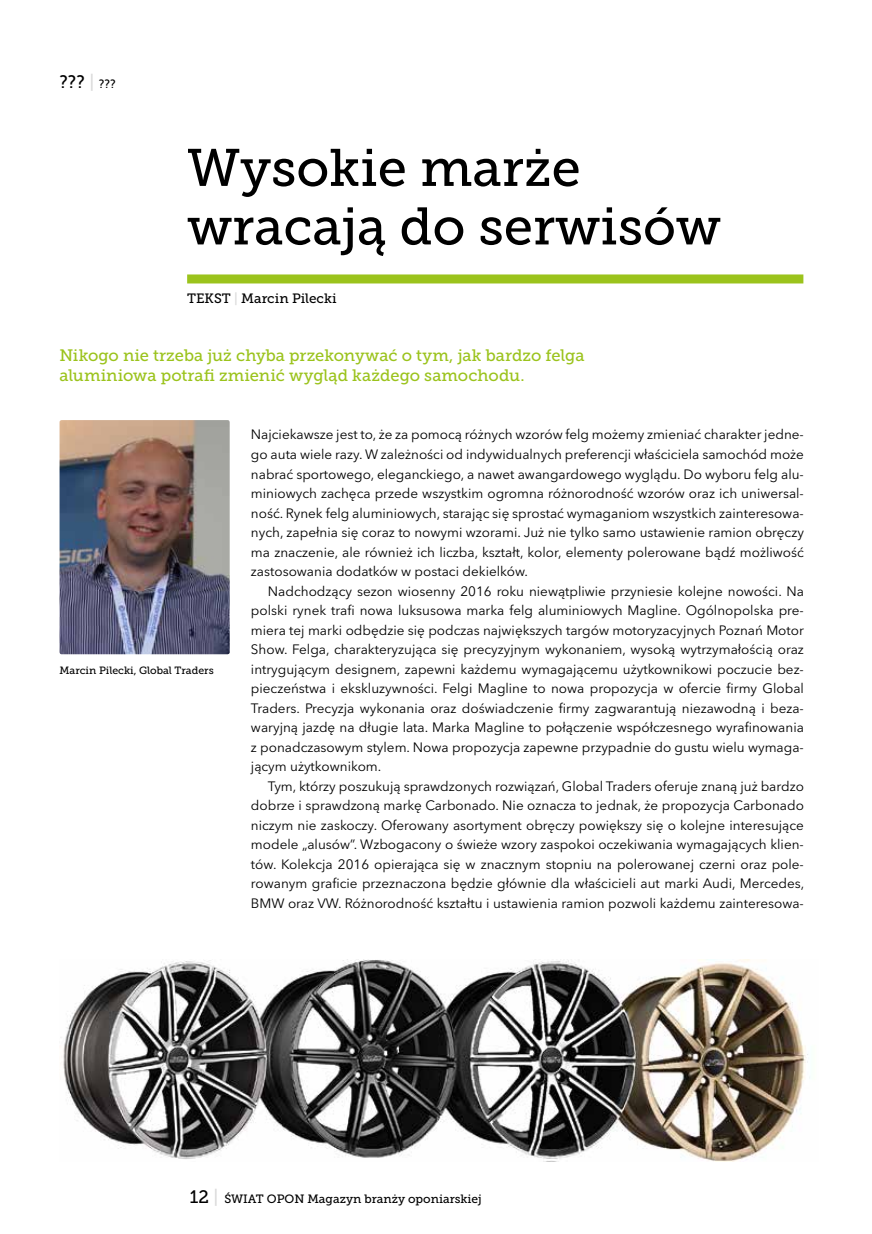
<style>
.page{position:relative;width:872px;height:1234px;background:#fff}
.page>*{position:absolute;margin:0;border:0;box-sizing:border-box;transform-origin:0 0}
.t1{font:52.5px/58.5px "Museo Slab 500";color:#000}
.t2{font:18px "Museo Slab 500";color:#000}
.t3{font:16.5px/19.5px "Museo Slab 500";color:#9bc31c}
.t4{font:13.5px/19.5px "Avenir Next LT Pro";color:#000;text-align:justify}
.t5{font:13.5px "Museo Slab 500";color:#000}
.t6{font:12px "Museo Slab 500";color:#000}
.t7{font:10.5px "Museo Slab 500";color:#000}
.s1{color:#dadada}
.s2{font-size:12px}
.s3{font-size:18px}
.s4{font-size:18px;color:#dadada}
</style>
<div class="page">
<div style="left:187px;top:274px;width:616px;height:9px;background:#9bc31c"></div>
<img style="left:60px;top:420px;width:170px;height:234px">
<img style="left:60px;top:959px;width:750px;height:202px">
<h2 class="t2" style="left:60px;top:72px;width:58px">??? <span class="s1">|</span> <span class="s2">???</span></h2>
<h1 class="t1" style="left:187px;top:139px;width:535px">Wysokie marże wracają do serwisów</h1>
<p class="t5" style="left:187px;top:291px;width:151px">TEKST <span class="s1">|</span> Marcin Pilecki</p>
<p class="t3" style="left:60px;top:346px;width:526px">Nikogo nie trzeba już chyba przekonywać o tym, jak bardzo felga aluminiowa potrafi zmienić wygląd każdego samochodu.</p>
<p class="t7" style="left:60px;top:664px;width:156px">Marcin Pilecki, Global Traders</p>
<p class="t4" style="left:251px;top:425px;width:554px">Najciekawsze jest to, że za pomocą różnych wzorów felg możemy zmieniać charakter jedne&shy;go auta wiele razy. W zależności od indywidualnych preferencji właściciela samochód może nabrać sportowego, eleganckiego, a nawet awangardowego wyglądu. Do wyboru felg alu&shy;miniowych zachęca przede wszystkim ogromna różnorodność wzorów oraz ich uniwersal&shy;ność. Rynek felg aluminiowych, starając się sprostać wymaganiom wszystkich zainteresowa&shy;nych, zapełnia się coraz to nowymi wzorami. Już nie tylko samo ustawienie ramion obręczy ma znaczenie, ale również ich liczba, kształt, kolor, elementy polerowane bądź możliwość zastosowania dodatków w postaci dekielków.</p>
<p class="t4" style="left:251px;top:581px;width:554px;text-indent:17px">Nadchodzący sezon wiosenny 2016 roku niewątpliwie przyniesie kolejne nowości. Na polski rynek trafi nowa luksusowa marka felg aluminiowych Magline. Ogólnopolska pre&shy;miera tej marki odbędzie się podczas największych targów motoryzacyjnych Poznań Motor Show. Felga, charakteryzująca się precyzyjnym wykonaniem, wysoką wytrzymałością oraz intrygującym designem, zapewni każdemu wymagającemu użytkownikowi poczucie bez&shy;pieczeństwa i ekskluzywności. Felgi Magline to nowa propozycja w ofercie firmy Global Traders. Precyzja wykonania oraz doświadczenie firmy zagwarantują niezawodną i beza&shy;waryjną jazdę na długie lata. Marka Magline to połączenie współczesnego wyrafinowania z ponadczasowym stylem. Nowa propozycja zapewne przypadnie do gustu wielu wymaga&shy;jącym użytkownikom.</p>
<p class="t4" style="left:251px;top:776px;width:555px;text-indent:17px">Tym, którzy poszukują sprawdzonych rozwiązań, Global Traders oferuje znaną już bardzo dobrze i sprawdzoną markę Carbonado. Nie oznacza to jednak, że propozycja Carbonado niczym nie zaskoczy. Oferowany asortyment obręczy powiększy się o kolejne interesujące modele „alusów”. Wzbogacony o świeże wzory zaspokoi oczekiwania wymagających klien&shy;tów. Kolekcja 2016 opierająca się w znacznym stopniu na polerowanej czerni oraz pole&shy;rowanym graficie przeznaczona będzie głównie dla właścicieli aut marki Audi, Mercedes, BMW oraz VW. Różnorodność kształtu i ustawienia ramion pozwoli każdemu zainteresowa-</p>
<p class="t6" style="left:190px;top:1191px;width:293px"><span class="s3">12</span> <span class="s4">|</span> ŚWIAT OPON Magazyn branży oponiarskiej</p>
</div>
